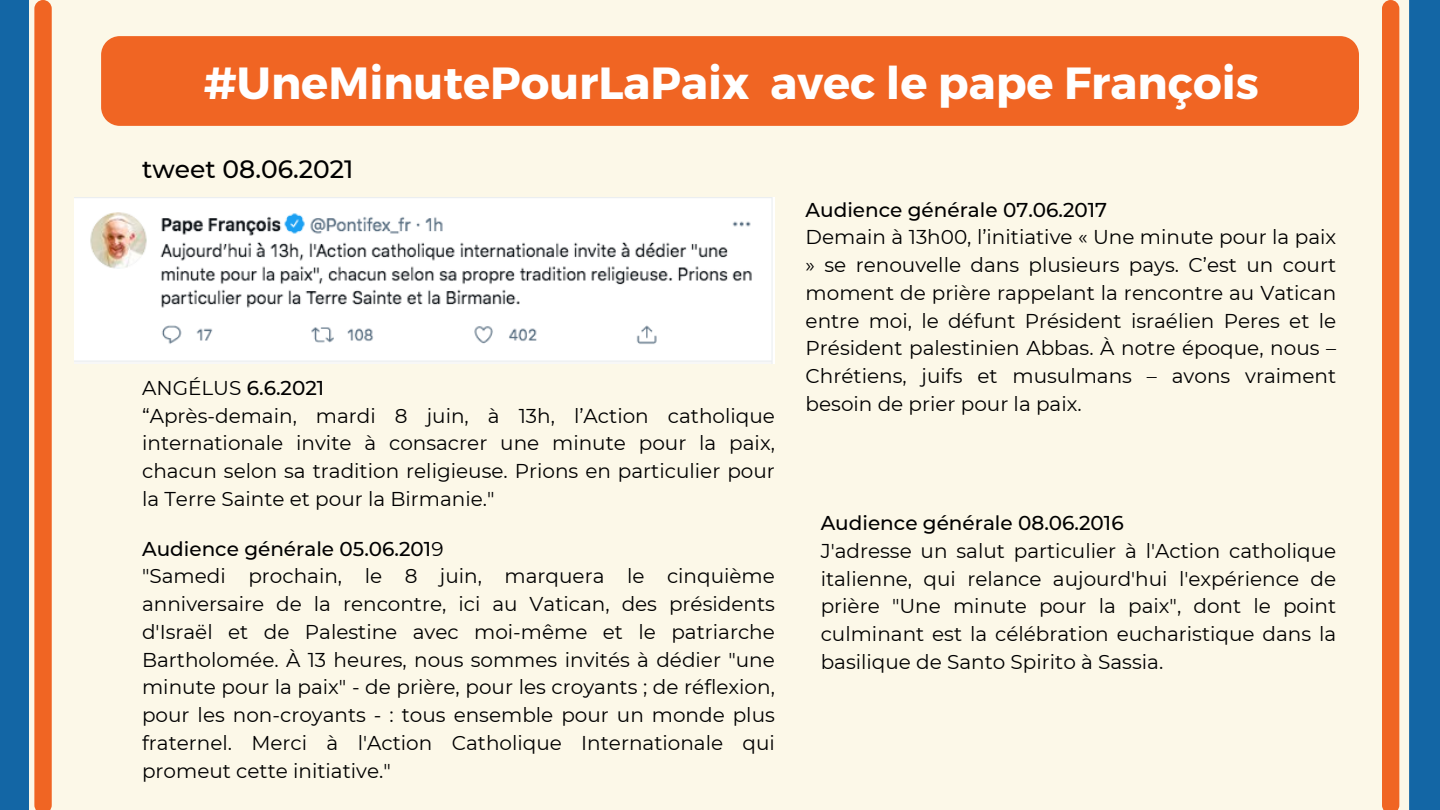
<style>
.page{position:relative;width:1440px;height:810px;background:#fcf8e8}
.page>*{position:absolute;margin:0;border:0;box-sizing:border-box;transform-origin:0 0}
.t1{font:700 45px "Montserrat";color:#fff}
.t2{font:500 25px "Montserrat";color:#000}
.t3{font:20px/27.8px "Montserrat";color:#000;text-align:justify}
.t4{font:500 20px "Montserrat";color:#000}
.s1{font-weight:400}
</style>
<div class="page">
<svg style="left:34px;top:0;width:18px;height:810px"></svg>
<div style="left:1382px;top:0;width:17px;height:810px;background:#f06523"></div>
<div style="left:0;top:0;width:29px;height:810px;background:#1366a5"></div>
<div style="left:1409px;top:0;width:31px;height:810px;background:#1366a5"></div>
<div style="left:101px;top:36px;width:1258px;height:90px;background:#f06523"></div>
<img style="left:74px;top:198px;width:701px;height:165px">
<h2 class="t1" style="left:204px;top:54px;width:1056px">#UneMinutePourLaPaix avec le pape François</h2>
<p class="t2" style="left:142px;top:154px;width:213px">tweet 08.06.2021</p>
<p class="t4" style="left:142px;top:376px;width:184px"><span class="s1">ANGÉLUS</span> 6.6.2021</p>
<p class="t3" style="left:142px;top:402px;width:634px">“Après-demain, mardi 8 juin, à 13h, l’Action catholique internationale invite à consacrer une minute pour la paix, chacun selon sa tradition religieuse. Prions en particulier pour la Terre Sainte et pour la Birmanie."</p>
<p class="t4" style="left:142px;top:536px;width:303px">Audience générale 05.06.201<span class="s1">9</span></p>
<p class="t3" style="left:142px;top:562px;width:634px">"Samedi prochain, le 8 juin, marquera le cinquième anniversaire de la rencontre, ici au Vatican, des présidents d'Israël et de Palestine avec moi-même et le patriarche Bartholomée. À 13 heures, nous sommes invités à dédier "une minute pour la paix" - de prière, pour les croyants ; de réflexion, pour les non-croyants - : tous ensemble pour un monde plus fraternel. Merci à l'Action Catholique Internationale qui promeut cette initiative."</p>
<p class="t4" style="left:806px;top:197px;width:303px">Audience générale 07.06.2017</p>
<p class="t3" style="left:806px;top:223px;width:532px">Demain à 13h00, l’initiative « Une minute pour la paix » se renouvelle dans plusieurs pays. C’est un court moment de prière rappelant la rencontre au Vatican entre moi, le défunt Président israélien Peres et le Président palestinien Abbas. À notre époque, nous – Chrétiens, juifs et musulmans – avons vraiment besoin de prier pour la paix.</p>
<p class="t4" style="left:821px;top:511px;width:304px">Audience générale 08.06.2016</p>
<p class="t3" style="left:821px;top:537px;width:517px">J'adresse un salut particulier à l'Action catholique italienne, qui relance aujourd'hui l'expérience de prière "Une minute pour la paix", dont le point culminant est la célébration eucharistique dans la basilique de Santo Spirito à Sassia.</p>
</div>
